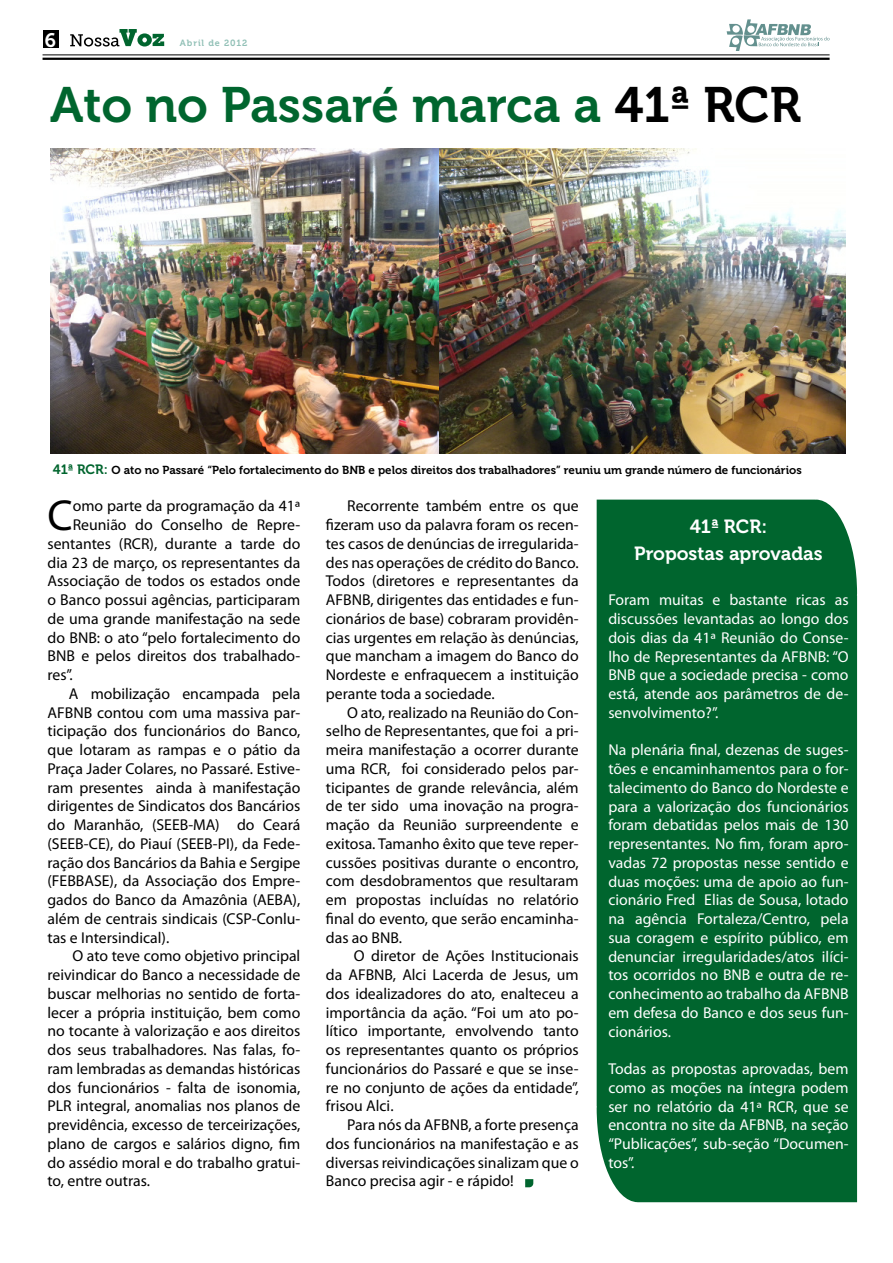
<style>
.page{position:relative;width:893px;height:1263px;background:#fff}
.page>*{position:absolute;margin:0;border:0;box-sizing:border-box;transform-origin:0 0}
.t1{font:49.5px "Museo 700";color:#00652e}
.t2{font:43.5px "Myriad Pro";color:#000}
.t3{font:19.5px "Museo 700";color:#fff}
.t4{font:19.05px/26.8px "Museo 700";color:#fff;text-align:center}
.t5{font:15.75px "Myriad Pro";color:#000}
.t6{font:15.75px/18.8px "Myriad Pro";color:#fff;text-align:justify}
.t7{font:11.55px "Museo 700";color:#000}
.t8{font:9px "Museo 700";letter-spacing:.1em;color:#91c0b6}
.s1{color:#000}
.s2{font-size:13.5px;color:#00652e}
</style>
<div class="page">
<div style="left:43px;top:30px;width:15px;height:18px;background:#000"></div>
<hr style="left:43px;top:58px;width:786px;height:2px;background:#000">
<hr style="left:43px;top:55px;width:786px;height:1px;background:#000">
<svg style="left:70px;top:29px;width:94px;height:18px"></svg>
<svg style="left:726px;top:19px;width:103px;height:32px"></svg>
<svg style="left:525px;top:1179px;width:8px;height:8px"></svg>
<div style="left:596px;top:500px;width:261px;height:702px;background:#00652e"></div>
<img style="left:50px;top:149px;width:390px;height:305px">
<img style="left:440px;top:149px;width:405px;height:305px">
<svg style="left:689px;top:744px;width:7px;height:11px"></svg>
<svg style="left:739px;top:838px;width:7px;height:11px"></svg>
<p class="t3" style="left:45px;top:32px;width:13px">6</p>
<p class="t8" style="left:180px;top:39px;width:69px">Abril de 2012</p>
<h1 class="t1" style="left:50px;top:87px;width:752px">Ato no Passaré marca a <span class="s1">41ª RCR</span></h1>
<p class="t7" style="left:53px;top:465px;width:750px"><span class="s2">41ª RCR:</span> O ato no Passaré “Pelo fortalecimento do BNB e pelos direitos dos trabalhadores” reuniu um grande número de funcionários</p>
<h2 class="t2" style="left:47px;top:499px;width:27px">C</h2>
<p class="t5" style="left:73px;top:500px;width:229px">omo parte da programação da 41ª</p>
<p class="t5" style="left:73px;top:519px;width:229px">Reunião do Conselho de Repre-</p>
<p class="t5" style="left:47px;top:538px;width:254px">sentantes (RCR), durante a tarde do</p>
<p class="t5" style="left:47px;top:556px;width:254px">dia 23 de março, os representantes da</p>
<p class="t5" style="left:47px;top:575px;width:254px">Associação de todos os estados onde</p>
<p class="t5" style="left:47px;top:592px;width:254px">o Banco possui agências, participaram</p>
<p class="t5" style="left:47px;top:611px;width:254px">de uma grande manifestação na sede</p>
<p class="t5" style="left:47px;top:630px;width:254px">do BNB: o ato “pelo fortalecimento do</p>
<p class="t5" style="left:47px;top:648px;width:254px">BNB e pelos direitos dos trabalhado-</p>
<p class="t5" style="left:47px;top:667px;width:27px">res”.</p>
<p class="t5" style="left:69px;top:686px;width:233px">A mobilização encampada pela</p>
<p class="t5" style="left:47px;top:705px;width:254px">AFBNB contou com uma massiva par-</p>
<p class="t5" style="left:47px;top:723px;width:254px">ticipação dos funcionários do Banco,</p>
<p class="t5" style="left:47px;top:742px;width:254px">que lotaram as rampas e o pátio da</p>
<p class="t5" style="left:47px;top:761px;width:254px">Praça Jader Colares, no Passaré. Estive-</p>
<p class="t5" style="left:47px;top:780px;width:254px">ram presentes ainda à manifestação</p>
<p class="t5" style="left:47px;top:798px;width:254px">dirigentes de Sindicatos dos Bancários</p>
<p class="t5" style="left:47px;top:817px;width:254px">do Maranhão, (SEEB-MA) do Ceará</p>
<p class="t5" style="left:47px;top:838px;width:254px">(SEEB-CE), do Piauí (SEEB-PI), da Fede-</p>
<p class="t5" style="left:47px;top:856px;width:254px">ração dos Bancários da Bahia e Sergipe</p>
<p class="t5" style="left:47px;top:875px;width:254px">(FEBBASE), da Associação dos Empre-</p>
<p class="t5" style="left:47px;top:894px;width:254px">gados do Banco da Amazônia (AEBA),</p>
<p class="t5" style="left:47px;top:911px;width:254px">além de centrais sindicais (CSP-Conlu-</p>
<p class="t5" style="left:47px;top:931px;width:123px">tas e Intersindical).</p>
<p class="t5" style="left:72px;top:950px;width:229px">O ato teve como objetivo principal</p>
<p class="t5" style="left:47px;top:969px;width:254px">reivindicar do Banco a necessidade de</p>
<p class="t5" style="left:47px;top:988px;width:254px">buscar melhorias no sentido de forta-</p>
<p class="t5" style="left:47px;top:1006px;width:254px">lecer a própria instituição, bem como</p>
<p class="t5" style="left:47px;top:1025px;width:254px">no tocante à valorização e aos direitos</p>
<p class="t5" style="left:47px;top:1042px;width:254px">dos seus trabalhadores. Nas falas, fo-</p>
<p class="t5" style="left:47px;top:1061px;width:254px">ram lembradas as demandas históricas</p>
<p class="t5" style="left:47px;top:1080px;width:254px">dos funcionários - falta de isonomia,</p>
<p class="t5" style="left:47px;top:1100px;width:254px">PLR integral, anomalias nos planos de</p>
<p class="t5" style="left:47px;top:1117px;width:254px">previdência, excesso de terceirizações,</p>
<p class="t5" style="left:47px;top:1136px;width:254px">plano de cargos e salários digno, m</p>
<p class="t5" style="left:47px;top:1155px;width:254px">do assédio moral e do trabalho gratui-</p>
<p class="t5" style="left:47px;top:1173px;width:104px">to, entre outras.</p>
<p class="t5" style="left:347px;top:498px;width:233px">Recorrente também entre os que</p>
<p class="t5" style="left:334px;top:517px;width:246px">zeram uso da palavra foram os recen-</p>
<p class="t5" style="left:326px;top:538px;width:254px">tes casos de denúncias de irregularida-</p>
<p class="t5" style="left:326px;top:556px;width:254px">des nas operações de crédito do Banco.</p>
<p class="t5" style="left:326px;top:575px;width:254px">Todos (diretores e representantes da</p>
<p class="t5" style="left:326px;top:594px;width:254px">AFBNB, dirigentes das entidades e fun-</p>
<p class="t5" style="left:326px;top:613px;width:254px">cionários de base) cobraram providên-</p>
<p class="t5" style="left:326px;top:631px;width:254px">cias urgentes em relação às denúncias,</p>
<p class="t5" style="left:326px;top:650px;width:254px">que mancham a imagem do Banco do</p>
<p class="t5" style="left:326px;top:669px;width:254px">Nordeste e enfraquecem a instituição</p>
<p class="t5" style="left:326px;top:688px;width:170px">perante toda a sociedade.</p>
<p class="t5" style="left:347px;top:706px;width:233px">O ato, realizado na Reunião do Con-</p>
<p class="t5" style="left:326px;top:725px;width:254px">selho de Representantes, que foi a pri-</p>
<p class="t5" style="left:326px;top:744px;width:254px">meira manifestação a ocorrer durante</p>
<p class="t5" style="left:326px;top:763px;width:254px">uma RCR, foi considerado pelos par-</p>
<p class="t5" style="left:326px;top:781px;width:254px">ticipantes de grande relevância, além</p>
<p class="t5" style="left:326px;top:800px;width:254px">de ter sido uma inovação na progra-</p>
<p class="t5" style="left:326px;top:819px;width:254px">mação da Reunião surpreendente e</p>
<p class="t5" style="left:326px;top:838px;width:254px">exitosa. Tamanho êxito que teve reper-</p>
<p class="t5" style="left:326px;top:856px;width:254px">cussões positivas durante o encontro,</p>
<p class="t5" style="left:326px;top:875px;width:254px">com desdobramentos que resultaram</p>
<p class="t5" style="left:326px;top:894px;width:254px">em propostas incluídas no relatório</p>
<p class="t5" style="left:334px;top:913px;width:246px">nal do evento, que serão encaminha-</p>
<p class="t5" style="left:326px;top:931px;width:78px">das ao BNB.</p>
<p class="t5" style="left:354px;top:950px;width:226px">O diretor de Ações Institucionais</p>
<p class="t5" style="left:326px;top:969px;width:254px">da AFBNB, Alci Lacerda de Jesus, um</p>
<p class="t5" style="left:326px;top:988px;width:254px">dos idealizadores do ato, enalteceu a</p>
<p class="t5" style="left:326px;top:1006px;width:254px">importância da ação. “Foi um ato po-</p>
<p class="t5" style="left:326px;top:1025px;width:254px">lítico importante, envolvendo tanto</p>
<p class="t5" style="left:326px;top:1044px;width:254px">os representantes quanto os próprios</p>
<p class="t5" style="left:326px;top:1063px;width:254px">funcionários do Passaré e que se inse-</p>
<p class="t5" style="left:326px;top:1081px;width:254px">re no conjunto de ações da entidade”,</p>
<p class="t5" style="left:326px;top:1100px;width:69px">frisou Alci.</p>
<p class="t5" style="left:347px;top:1119px;width:233px">Para nós da AFBNB, a forte presença</p>
<p class="t5" style="left:326px;top:1138px;width:254px">dos funcionários na manifestação e as</p>
<p class="t5" style="left:326px;top:1156px;width:254px">diversas reivindicações sinalizam que o</p>
<p class="t5" style="left:326px;top:1175px;width:189px">Banco precisa agir - e rápido!</p>
<p class="t4" style="left:634px;top:515px;width:190px">41ª RCR:<br>Propostas aprovadas</p>
<p class="t6" style="left:608px;top:592px;width:242px">Foram muitas e bastante ricas as discussões levantadas ao longo dos dois dias da 41ª Reunião do Conse&shy;lho de Representantes da AFBNB: “O BNB que a sociedade precisa - como está, atende aos parâmetros de de&shy;senvolvimento?”.</p>
<p class="t6" style="left:608px;top:742px;width:242px">Na plenária nal, dezenas de suges&shy;tões e encaminhamentos para o for&shy;talecimento do Banco do Nordeste e para a valorização dos funcionários foram debatidas pelos mais de 130 representantes. No m, foram apro&shy;vadas 72 propostas nesse sentido e duas moções: uma de apoio ao fun&shy;cionário Fred Elias de Sousa, lotado na agência Fortaleza/Centro, pela sua coragem e espírito público, em denunciar irregularidades/atos ilíci&shy;tos ocorridos no BNB e outra de re&shy;conhecimento ao trabalho da AFBNB em defesa do Banco e dos seus fun&shy;cionários.</p>
<p class="t6" style="left:608px;top:1061px;width:242px">Todas as propostas aprovadas, bem como as moções na íntegra podem ser no relatório da 41ª RCR, que se encontra no site da AFBNB, na seção “Publicações”, sub-seção “Documen&shy;tos”.</p>
</div>
